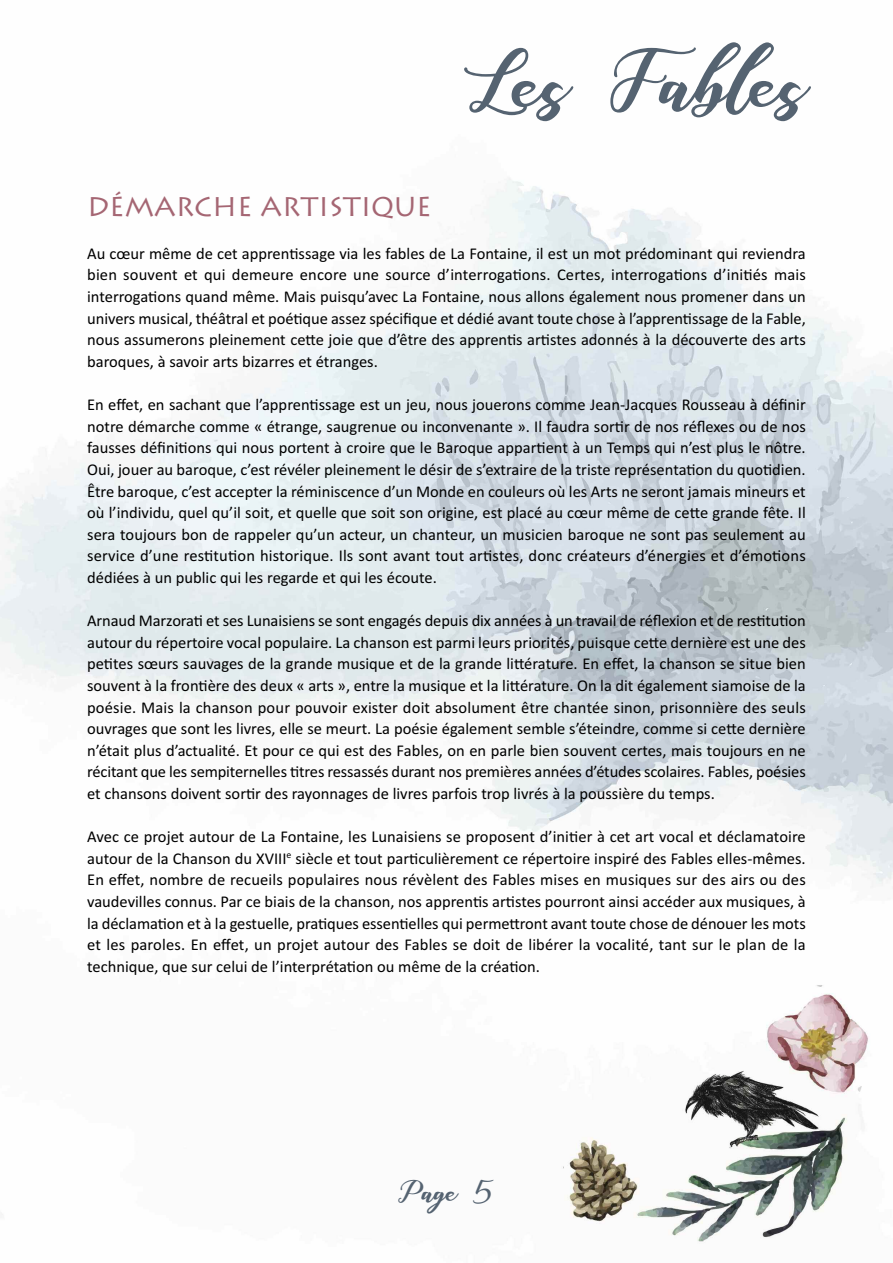
<style>
.page{position:relative;width:893px;height:1263px;background:#fff}
.page>*{position:absolute;margin:0;border:0;box-sizing:border-box;transform-origin:0 0}
.t1{font:105px "Anisha Free";color:#556371}
.t2{font:37.5px "Anisha Free";color:#556371}
.t3{font:27px "Lithos Pro";color:#a56673}
.t4{font:16.5px/21.6px "Calibri";color:#000;text-align:justify}
</style>
<div class="page">
<img style="left:0;top:178px;width:893px;height:1064px">
<h1 class="t1" style="left:473px;top:43px;width:334px">Les Fables</h1>
<h3 class="t3" style="left:87px;top:191px;width:346px">DÉMARCHE ARTISTIQUE</h3>
<p class="t4" style="left:87px;top:242px;width:720px">Au cœur même de cet apprentissage via les fables de La Fontaine, il est un mot prédominant qui reviendra bien souvent et qui demeure encore une source d’interrogations. Certes, interrogations d’initiés mais interrogations quand même. Mais puisqu’avec La Fontaine, nous allons également nous promener dans un univers musical, théâtral et poétique assez spécifique et dédié avant toute chose à l’apprentissage de la Fable, nous assumerons pleinement cette joie que d’être des apprentis artistes adonnés à la découverte des arts baroques, à savoir arts bizarres et étranges.</p>
<p class="t4" style="left:87px;top:394px;width:720px">En effet, en sachant que l’apprentissage est un jeu, nous jouerons comme Jean-Jacques Rousseau à définir notre démarche comme « étrange, saugrenue ou inconvenante ». Il faudra sortir de nos réflexes ou de nos fausses définitions qui nous portent à croire que le Baroque appartient à un Temps qui n’est plus le nôtre.<br>Oui, jouer au baroque, c’est révéler pleinement le désir de s’extraire de la triste représentation du quotidien.<br>Être baroque, c’est accepter la réminiscence d’un Monde en couleurs où les Arts ne seront jamais mineurs et où l’individu, quel qu’il soit, et quelle que soit son origine, est placé au cœur même de cette grande fête. Il sera toujours bon de rappeler qu’un acteur, un chanteur, un musicien baroque ne sont pas seulement au service d’une restitution historique. Ils sont avant tout artistes, donc créateurs d’énergies et d’émotions dédiées à un public qui les regarde et qui les écoute.</p>
<p class="t4" style="left:87px;top:610px;width:720px">Arnaud Marzorati et ses Lunaisiens se sont engagés depuis dix années à un travail de réflexion et de restitution autour du répertoire vocal populaire. La chanson est parmi leurs priorités, puisque cette dernière est une des petites sœurs sauvages de la grande musique et de la grande littérature. En effet, la chanson se situe bien souvent à la frontière des deux « arts », entre la musique et la littérature. On la dit également siamoise de la poésie. Mais la chanson pour pouvoir exister doit absolument être chantée sinon, prisonnière des seuls ouvrages que sont les livres, elle se meurt. La poésie également semble s’éteindre, comme si cette dernière n’était plus d’actualité. Et pour ce qui est des Fables, on en parle bien souvent certes, mais toujours en ne récitant que les sempiternelles titres ressassés durant nos premières années d’études scolaires. Fables, poésies et chansons doivent sortir des rayonnages de livres parfois trop livrés à la poussière du temps.</p>
<p class="t4" style="left:87px;top:826px;width:720px">Avec ce projet autour de La Fontaine, les Lunaisiens se proposent d’initier à cet art vocal et déclamatoire autour de la Chanson du XVIII<sup>e</sup> siècle et tout particulièrement ce répertoire inspiré des Fables elles-mêmes.<br>En effet, nombre de recueils populaires nous révèlent des Fables mises en musiques sur des airs ou des vaudevilles connus. Par ce biais de la chanson, nos apprentis artistes pourront ainsi accéder aux musiques, à la déclamation et à la gestuelle, pratiques essentielles qui permettront avant toute chose de dénouer les mots et les paroles. En effet, un projet autour des Fables se doit de libérer la vocalité, tant sur le plan de la technique, que sur celui de l’interprétation ou même de la création.</p>
<h2 class="t2" style="left:399px;top:1178px;width:96px">Page 5</h2>
</div>
